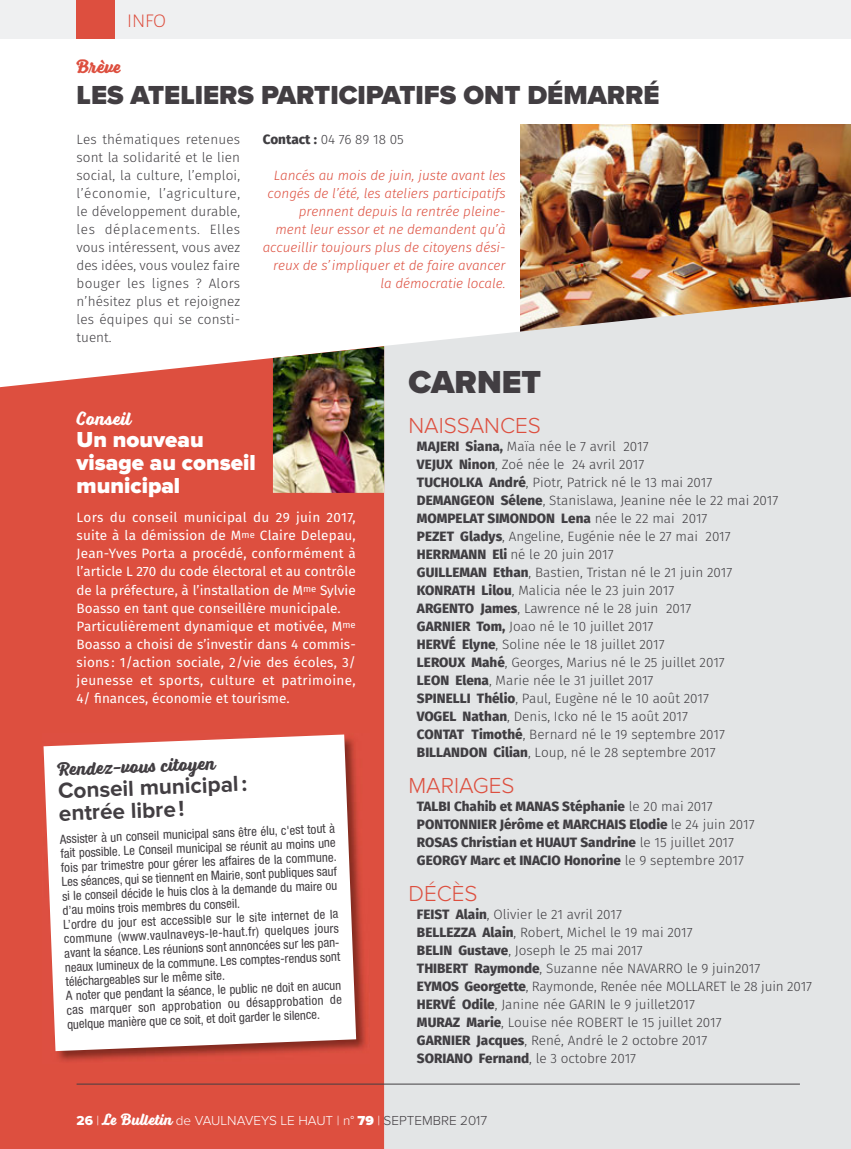
<style>
.page{position:relative;width:851px;height:1149px;background:#fff}
.page>*{position:absolute;margin:0;border:0;box-sizing:border-box;transform-origin:0 0}
.t1{font:900 33px "Proxima Nova";color:#423e42}
.t2{font:900 27px "Proxima Nova";color:#423e42}
.t3{font:900 22.5px/22.5px "Proxima Nova";color:#fff}
.t4{font:700 22.5px/22.6px "Proxima Nova";color:#423e42}
.t5{font:300 22.5px "Proxima Nova";color:#dd4f3f}
.t6{font:700 19.5px "Voltage";color:#423e42}
.t7{font:700 19.5px "Voltage";letter-spacing:.005em;color:#fff}
.t8{font:700 19.5px "Voltage";color:#dd4f3f}
.t9{font:300 19.5px "Alegreya Sans";color:#dd4f3f}
.t10{font:300 13.5px/18px "Fira Sans";color:#403e42}
.t11{font:13.5px/18px "Fira Sans";letter-spacing:.005em;color:#fff}
.t12{font:italic 300 13.5px/18px "Fira Sans";color:#dd4f3f;text-align:right}
.t13{font:800 13.5px/18px "Fira Sans";color:#403e42}
.t14{font:300 13.5px "Proxima Nova";color:#fff}
.t15{font:condensed 12.75px/14.2px "Helvetica Neue LT Std";color:#423e42}
.s1{font-weight:800}
.s2{font-weight:300}
.s3{font-family:"Proxima Nova Extrabld";font-weight:400}
.s4{font-family:"Voltage";font-weight:700;font-size:16.5px}
.s5{font-weight:900}
.s6{color:#423e42}
</style>
<div class="page">
<div style="left:0;top:358px;width:384px;height:790px;background:#dd4f3f"></div>
<div style="left:0;top:0;width:850px;height:38px;background:#eff0f1"></div>
<img style="left:520px;top:124px;width:330px;height:173px">
<img style="left:43px;top:733px;width:326px;height:330px">
<svg style="left:44px;top:734px;width:312px;height:316px"></svg>
<div style="left:384px;top:297px;width:466px;height:851px;background:#e3e5e6"></div>
<div style="left:77px;top:0;width:38px;height:38px;background:#dd4f3f"></div>
<img style="left:273px;top:346px;width:111px;height:147px">
<hr style="left:77px;top:1083px;width:722px;height:1px;background:#423e42">
<h3 class="t9" style="left:127px;top:13px;width:40px">INFO</h3>
<h3 class="t8" style="left:77px;top:60px;width:46px">Brève</h3>
<h2 class="t2" style="left:77px;top:85px;width:584px">LES ATELIERS PARTICIPATIFS ONT DÉMARRÉ</h2>
<p class="t10" style="left:77px;top:131px;width:165px;text-align:justify">Les thématiques retenues sont la solidarité et le lien social, la culture, l’emploi, l’économie, l’agriculture, le développement durable, les déplacements. Elles vous intéressent, vous avez des idées, vous voulez faire bouger les lignes ? Alors n’hésitez plus et rejoignez les équipes qui se consti&shy;tuent.</p>
<p class="t10" style="left:263px;top:131px;width:143px"><span class="s1">Contact :</span> 04 76 89 18 05</p>
<p class="t12" style="left:263px;top:167px;width:244px">Lancés au mois de juin, juste avant les congés de l’été, les ateliers participatifs prennent depuis la rentrée pleine-<br>ment leur essor et ne demandent qu’à accueillir toujours plus de citoyens dési&shy;reux de s’impliquer et de faire avancer la démocratie locale.</p>
<h3 class="t7" style="left:77px;top:412px;width:56px">Conseil</h3>
<h3 class="t3" style="left:77px;top:430px;width:181px">Un nouveau visage au conseil municipal</h3>
<p class="t11" style="left:77px;top:509px;width:281px">Lors du conseil municipal du 29 juin 2017, suite à la démission de M<sup>me</sup> Claire Delepau, Jean-Yves Porta a procédé, conformément à l’article L 270 du code électoral et au contrôle de la préfecture, à l’installation de M<sup>me</sup> Sylvie Boasso en tant que conseillère municipale.<br>Particulièrement dynamique et motivée, M<sup>me </sup>Boasso a choisi de s’investir dans 4 commis&shy;sions : 1/action sociale, 2/vie des écoles, 3/ jeunesse et sports, culture et patrimoine, 4/ finances, économie et tourisme.</p>
<h3 class="t6" style="left:57px;top:762px;width:160px;rotate:-2deg">Rendez-vous citoyen</h3>
<h3 class="t4" style="left:58px;top:780px;width:191px;rotate:-2deg">Conseil municipal : entrée libre !</h3>
<p class="t15" style="left:60px;top:832px;width:279px;rotate:-2deg">Assister à un conseil municipal sans être élu, c'est tout à fait possible. Le Conseil municipal se réunit au moins une fois par trimestre pour gérer les affaires de la commune.<br>Les séances, qui se tiennent en Mairie, sont publiques sauf si le conseil décide le huis clos à la demande du maire ou d’au moins trois membres du conseil.<br>L’ordre du jour est accessible sur le site internet de la commune (www.vaulnaveys-le-haut.fr) quelques jours avant la séance. Les réunions sont annoncées sur les pan&shy;neaux lumineux de la commune. Les comptes-rendus sont téléchargeables sur le même site.<br>A noter que pendant la séance, le public ne doit en aucun cas marquer son approbation ou désapprobation de quelque manière que ce soit, et doit garder le silence.</p>
<h1 class="t1" style="left:408px;top:370px;width:134px">CARNET</h1>
<h3 class="t5" style="left:408px;top:417px;width:134px">NAISSANCES</h3>
<p class="t10" style="left:417px;top:438px;width:363px"><span class="s1">MAJERI Siana,</span> Maïa née le 7 avril 2017<br><span class="s1">VEJUX Ninon</span>, Zoé née le 24 avril 2017<br><span class="s1">TUCHOLKA André</span>, Piotr, Patrick né le 13 mai 2017<br><span class="s1">DEMANGEON Sélene</span>, Stanislawa, Jeanine née le 22 mai 2017<br><span class="s1">MOMPELAT SIMONDON Lena</span> née le 22 mai 2017<br><span class="s1">PEZET Gladys</span>, Angeline, Eugénie née le 27 mai 2017<br><span class="s1">HERRMANN Eli</span> né le 20 juin 2017<br><span class="s1">GUILLEMAN Ethan</span>, Bastien, Tristan né le 21 juin 2017<br><span class="s1">KONRATH Lilou</span>, Malicia née le 23 juin 2017<br><span class="s1">ARGENTO James</span>, Lawrence né le 28 juin 2017<br><span class="s1">GARNIER Tom,</span> Joao né le 10 juillet 2017<br><span class="s1">HERVÉ Elyne</span>, Soline née le 18 juillet 2017<br><span class="s1">LEROUX Mahé</span>, Georges, Marius né le 25 juillet 2017<br><span class="s1">LEON Elena</span>, Marie née le 31 juillet 2017<br><span class="s1">SPINELLI Thélio</span>, Paul, Eugène né le 10 août 2017<br><span class="s1">VOGEL Nathan</span>, Denis, Icko né le 15 août 2017<br><span class="s1">CONTAT Timothé</span>, Bernard né le 19 septembre 2017<br><span class="s1">BILLANDON Cilian</span>, Loup, né le 28 septembre 2017</p>
<h3 class="t5" style="left:408px;top:777px;width:108px">MARIAGES</h3>
<p class="t13" style="left:417px;top:798px;width:339px">TALBI Chahib et MANAS Stéphanie <span class="s2">le 20 mai 2017<br></span>PONTONNIER Jérôme et MARCHAIS Elodie <span class="s2">le 24 juin 2017<br></span>ROSAS Christian et HUAUT Sandrine <span class="s2">le 15 juillet 2017<br></span>GEORGY Marc et INACIO Honorine <span class="s2">le 9 septembre 2017</span></p>
<h3 class="t5" style="left:408px;top:885px;width:71px">DÉCÈS</h3>
<p class="t10" style="left:417px;top:906px;width:396px"><span class="s1">FEIST Alain</span>, Olivier le 21 avril 2017<br><span class="s1">BELLEZZA Alain</span>, Robert, Michel le 19 mai 2017<br><span class="s1">BELIN Gustave</span>, Joseph le 25 mai 2017<br><span class="s1">THIBERT Raymonde</span>, Suzanne née NAVARRO le 9 juin2017<br><span class="s1">EYMOS Georgette</span>, Raymonde, Renée née MOLLARET le 28 juin 2017<br><span class="s1">HERVÉ Odile</span>, Janine née GARIN le 9 juillet2017<br><span class="s1">MURAZ Marie</span>, Louise née ROBERT le 15 juillet 2017<br><span class="s1">GARNIER Jacques</span>, René, André le 2 octobre 2017<br><span class="s1">SORIANO Fernand</span>, le 3 octobre 2017</p>
<p class="t14" style="left:77px;top:1115px;width:412px"><span class="s3">26</span> | <span class="s4">Le Bulletin</span> de VAULNAVEYS LE HAUT | n° <span class="s5">79</span> | <span class="s6">SEPTEMBRE 2017</span></p>
</div>
